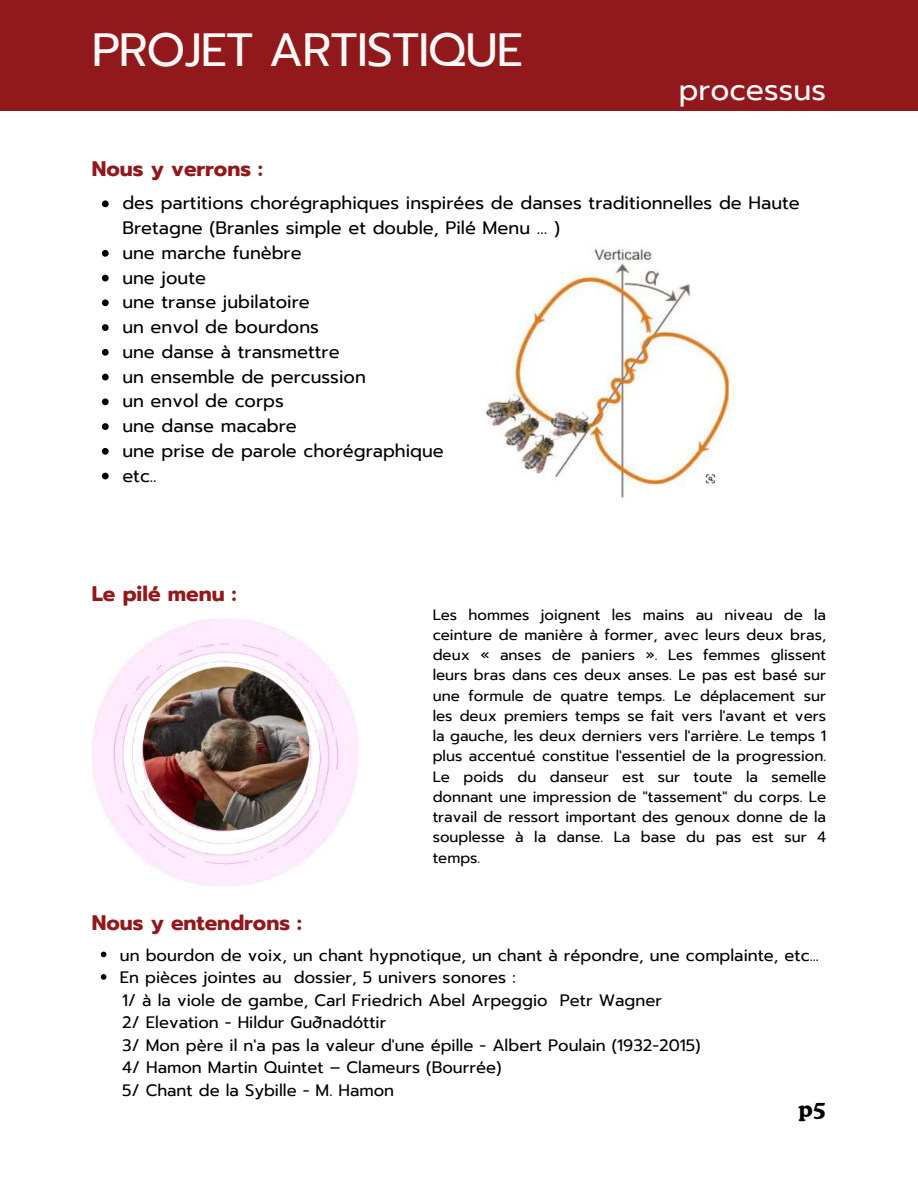
<style>
.page{position:relative;width:918px;height:1188px;background:#fff}
.page>*{position:absolute;margin:0;border:0;box-sizing:border-box;transform-origin:0 0}
.t1{font:46.5px "Prompt";letter-spacing:-.02em;color:#faf9f8}
.t2{font:30px "Prompt";color:#faf9f8}
.t3{font:700 22.5px "Cooper BT";color:#000}
.t4{font:700 21px "Prompt";color:#92191b}
.t5{font:18px/24.8px "Prompt";color:#000}
.t6{font:16.5px/22.5px "Prompt";color:#000}
.t7{font:15px/20.2px "Prompt";color:#000;text-align:justify}
</style>
<div class="page">
<div style="left:0;top:0;width:918px;height:111px;background:#92191b"></div>
<img style="left:486px;top:249px;width:249px;height:249px">
<img style="left:92px;top:619px;width:266px;height:268px">
<svg style="left:102px;top:200px;width:7px;height:7px"></svg>
<svg style="left:102px;top:250px;width:7px;height:7px"></svg>
<svg style="left:102px;top:275px;width:7px;height:6px"></svg>
<svg style="left:102px;top:299px;width:7px;height:7px"></svg>
<svg style="left:102px;top:324px;width:7px;height:7px"></svg>
<svg style="left:102px;top:349px;width:7px;height:7px"></svg>
<svg style="left:102px;top:374px;width:7px;height:6px"></svg>
<svg style="left:102px;top:398px;width:7px;height:7px"></svg>
<svg style="left:102px;top:423px;width:7px;height:7px"></svg>
<svg style="left:102px;top:448px;width:7px;height:7px"></svg>
<svg style="left:102px;top:473px;width:7px;height:6px"></svg>
<svg style="left:101px;top:952px;width:5px;height:5px"></svg>
<svg style="left:101px;top:974px;width:5px;height:6px"></svg>
<h1 class="t1" style="left:92px;top:15px;width:433px">PROJET ARTISTIQUE</h1>
<h3 class="t4" style="left:92px;top:153px;width:173px">Nous y verrons :</h3>
<h2 class="t2" style="left:679px;top:68px;width:149px">processus</h2>
<p class="t5" style="left:122px;top:191px;width:679px">des partitions chorégraphiques inspirées de danses traditionnelles de Haute<br>Bretagne (Branles simple et double, Pilé Menu … )<br>une marche funèbre<br>une joute<br>une transe jubilatoire<br>un envol de bourdons<br>une danse à transmettre<br>un ensemble de percussion<br>un envol de corps<br>une danse macabre<br>une prise de parole chorégraphique<br>etc..</p>
<h3 class="t4" style="left:92px;top:578px;width:146px">Le pilé menu :</h3>
<p class="t7" style="left:433px;top:605px;width:395px">Les hommes joignent les mains au niveau de la ceinture de manière à former, avec leurs deux bras, deux « anses de paniers ». Les femmes glissent leurs bras dans ces deux anses. Le pas est basé sur une formule de quatre temps. Le déplacement sur les deux premiers temps se fait vers l'avant et vers la gauche, les deux derniers vers l'arrière. Le temps 1 plus accentué constitue l'essentiel de la progression.<br>Le poids du danseur est sur toute la semelle donnant une impression de "tassement" du corps. Le travail de ressort important des genoux donne de la souplesse à la danse. La base du pas est sur 4 temps.</p>
<h3 class="t4" style="left:92px;top:907px;width:212px">Nous y entendrons :</h3>
<p class="t6" style="left:120px;top:944px;width:701px">un bourdon de voix, un chant hypnotique, un chant à répondre, une complainte, etc...<br>En pièces jointes au dossier, 5 univers sonores :<br>1/ à la viole de gambe, Carl Friedrich Abel Arpeggio Petr Wagner<br>2/ Elevation - Hildur Guðnadóttir<br>3/ Mon père il n'a pas la valeur d'une épille - Albert Poulain (1932-2015)<br>4/ Hamon Martin Quintet – Clameurs (Bourrée)<br>5/ Chant de la Sybille - M. Hamon</p>
<h3 class="t3" style="left:798px;top:1095px;width:29px">p5</h3>
</div>
